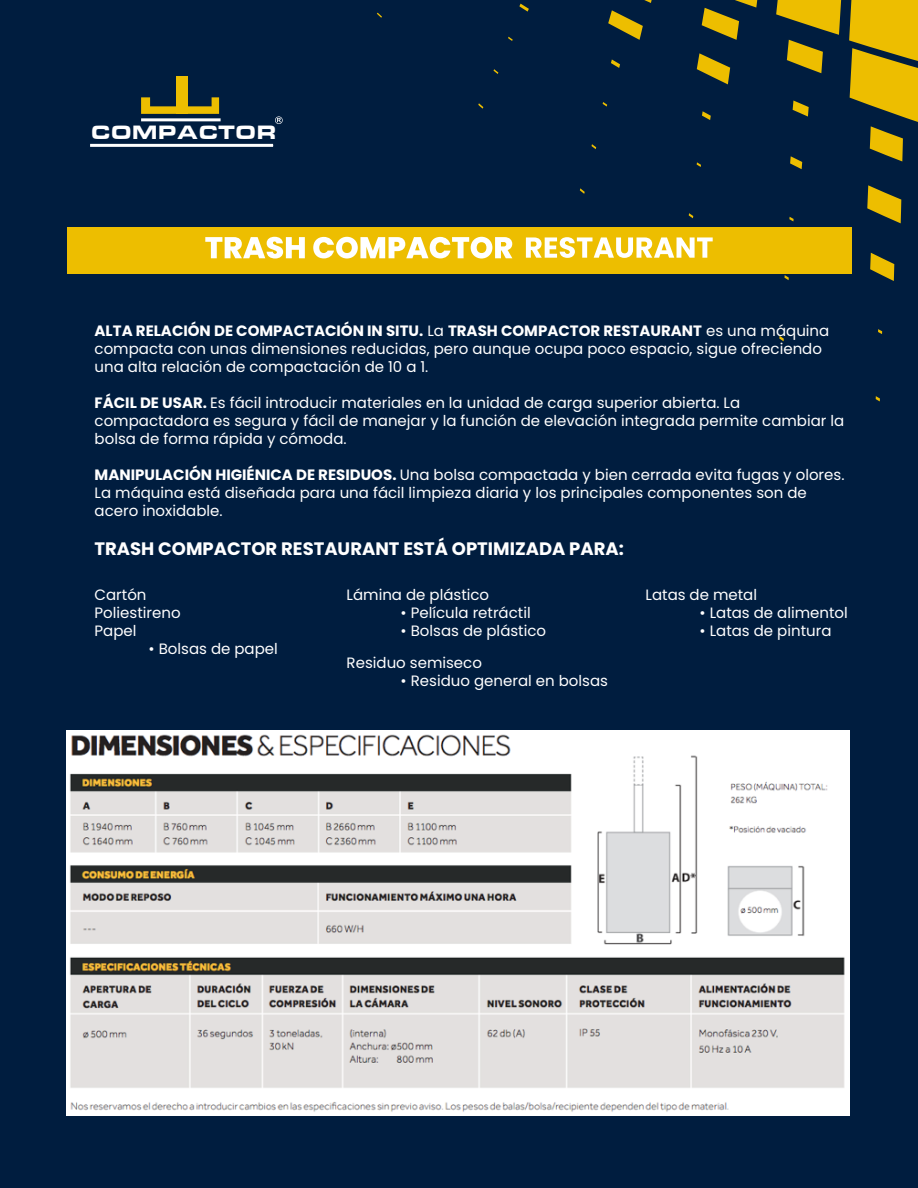
<style>
.page{position:relative;width:918px;height:1188px;background:#001d3f}
.page>*{position:absolute;margin:0;border:0;box-sizing:border-box;transform-origin:0 0}
.t1{font:900 19.95px "Eurostile Extended";color:#fff}
.t2{font:700 18px "Poppins";color:#fff}
.t3{font:15px/18px "Poppins";color:#fff}
.s1{font-weight:700}
</style>
<div class="page">
<hr style="left:141px;top:118px;width:80px;height:3px;background:#fff">
<hr style="left:90px;top:144px;width:183px;height:3px;background:#fff">
<svg style="left:141px;top:97px;width:78px;height:17px"></svg>
<div style="left:176px;top:76px;width:12px;height:38px;background:#edbe00"></div>
<svg style="left:275px;top:116px;width:8px;height:8px"></svg>
<svg style="left:776px;top:0;width:65px;height:73px"></svg>
<svg style="left:702px;top:0;width:56px;height:40px"></svg>
<svg style="left:644px;top:0;width:8px;height:3px"></svg>
<svg style="left:849px;top:0;width:69px;height:161px"></svg>
<svg style="left:793px;top:101px;width:16px;height:16px"></svg>
<svg style="left:697px;top:53px;width:33px;height:31px"></svg>
<svg style="left:608px;top:10px;width:35px;height:30px"></svg>
<svg style="left:867px;top:185px;width:34px;height:38px"></svg>
<svg style="left:790px;top:156px;width:12px;height:13px"></svg>
<svg style="left:702px;top:111px;width:9px;height:9px"></svg>
<svg style="left:611px;top:59px;width:9px;height:9px"></svg>
<svg style="left:519px;top:4px;width:10px;height:8px"></svg>
<svg style="left:870px;top:253px;width:24px;height:28px"></svg>
<svg style="left:789px;top:217px;width:5px;height:4px"></svg>
<svg style="left:697px;top:162px;width:4px;height:5px"></svg>
<svg style="left:603px;top:102px;width:4px;height:5px"></svg>
<svg style="left:508px;top:37px;width:5px;height:4px"></svg>
<svg style="left:878px;top:329px;width:4px;height:5px"></svg>
<svg style="left:784px;top:275px;width:5px;height:5px"></svg>
<svg style="left:689px;top:213px;width:4px;height:5px"></svg>
<svg style="left:592px;top:144px;width:4px;height:5px"></svg>
<svg style="left:494px;top:69px;width:4px;height:5px"></svg>
<svg style="left:876px;top:396px;width:4px;height:5px"></svg>
<svg style="left:779px;top:336px;width:5px;height:5px"></svg>
<svg style="left:580px;top:188px;width:5px;height:6px"></svg>
<svg style="left:478px;top:103px;width:5px;height:6px"></svg>
<svg style="left:377px;top:13px;width:5px;height:5px"></svg>
<div style="left:67px;top:227px;width:784px;height:47px;background:#edbe00"></div>
<svg style="left:205px;top:237px;width:100px;height:22px"></svg>
<svg style="left:313px;top:237px;width:199px;height:22px"></svg>
<svg style="left:526px;top:237px;width:187px;height:21px"></svg>
<img style="left:67px;top:730px;width:783px;height:385px">
<div style="left:153px;top:777px;width:113px;height:12px;background:#262929"></div>
<h1 class="t1" style="left:91px;top:121px;width:187px">COMPACTOR</h1>
<p class="t3" style="left:95px;top:321px;width:736px"><span class="s1">ALTA RELACIÓN DE COMPACTACIÓN IN SITU.</span> La <span class="s1">TRASH COMPACTOR RESTAURANT</span> es una máquina compacta con unas dimensiones reducidas, pero aunque ocupa poco espacio, sigue ofreciendo una alta relación de compactación de 10 a 1.</p>
<p class="t3" style="left:95px;top:393px;width:751px"><span class="s1">FÁCIL DE USAR.</span> Es fácil introducir materiales en la unidad de carga superior abierta. La compactadora es segura y fácil de manejar y la función de elevación integrada permite cambiar la bolsa de forma rápida y cómoda.</p>
<p class="t3" style="left:95px;top:465px;width:751px"><span class="s1">MANIPULACIÓN HIGIÉNICA DE RESIDUOS.</span> Una bolsa compactada y bien cerrada evita fugas y olores.<br>La máquina está diseñada para una fácil limpieza diaria y los principales componentes son de acero inoxidable.</p>
<p class="t2" style="left:95px;top:539px;width:531px">TRASH COMPACTOR RESTAURANT ESTÁ OPTIMIZADA PARA:</p>
<p class="t3" style="left:95px;top:586px;width:88px">Cartón<br>Poliestireno<br>Papel</p>
<p class="t3" style="left:149px;top:640px;width:131px">• Bolsas de papel</p>
<p class="t3" style="left:347px;top:586px;width:144px">Lámina de plástico</p>
<p class="t3" style="left:401px;top:604px;width:132px">• Película retráctil</p>
<p class="t3" style="left:347px;top:615px;width:201px;line-height:31.5px;text-indent:54px">• Bolsas de plástico<br>Residuo semiseco</p>
<p class="t3" style="left:401px;top:672px;width:209px">• Residuo general en bolsas</p>
<p class="t3" style="left:646px;top:586px;width:113px">Latas de metal</p>
<p class="t3" style="left:700px;top:604px;width:150px">• Latas de alimentol</p>
<p class="t3" style="left:700px;top:622px;width:133px">• Latas de pintura</p>
</div>
